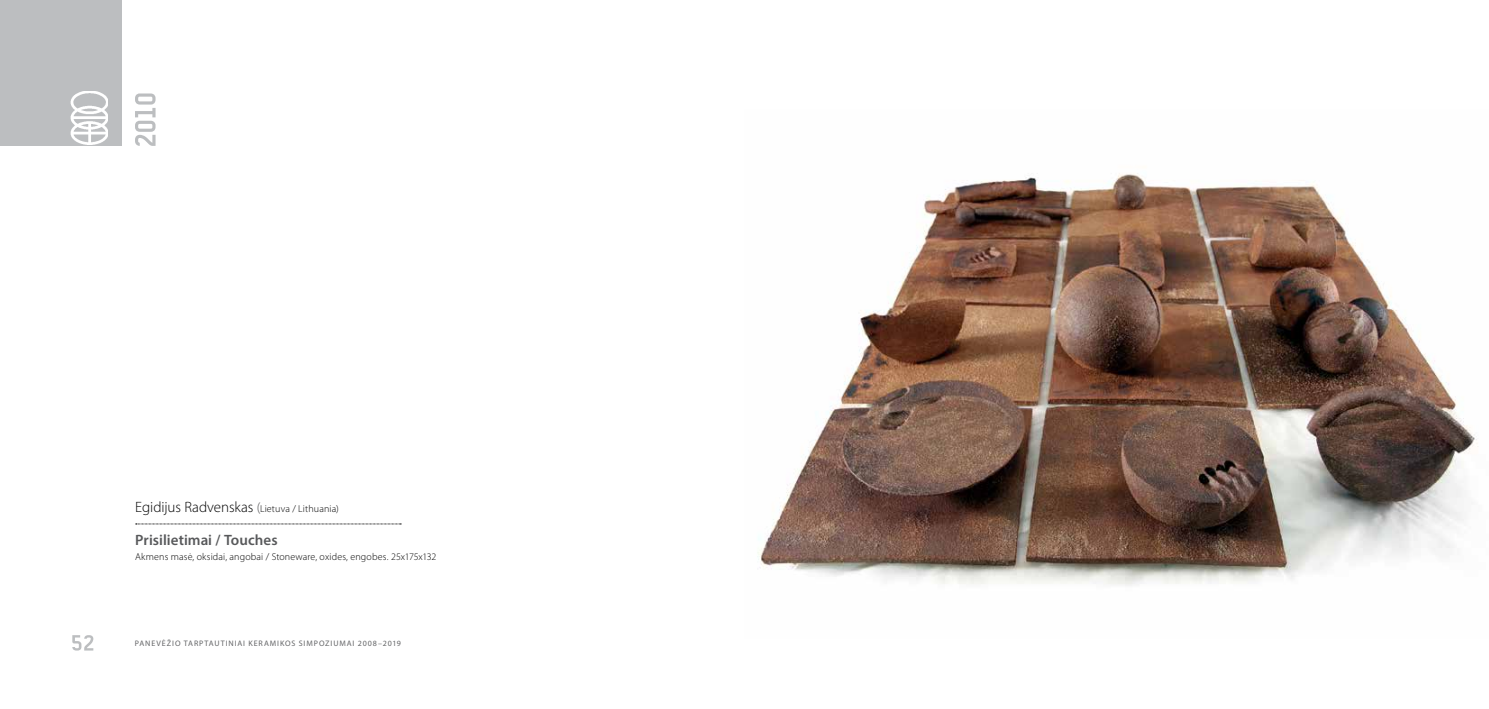
<style>
.page{position:relative;width:1489px;height:709px;background:#fff}
.page>*{position:absolute;margin:0;border:0;box-sizing:border-box;transform-origin:0 0}
.t1{font:600 15px/32.5px "Myriad Pro";letter-spacing:.005em;color:#58595b}
.t2{font:300 10px "Myriad Pro";letter-spacing:.015em;color:#000}
.t3{font:8px "Myriad Pro";letter-spacing:.115em;color:#636466}
.s1{font-weight:300;color:#000}
.s2{font-weight:300;font-size:13.75px;color:#4d4d4f}
.s3{font-weight:300;font-size:10px;color:#000}
</style>
<div class="page">
<div style="left:0;top:0;width:122px;height:146px;background:#bcbec0"></div>
<img style="left:71px;top:91px;width:37px;height:53px">
<svg style="left:72px;top:635px;width:21px;height:15px"></svg>
<img style="left:757px;top:173px;width:721px;height:413px">
<svg style="left:135px;top:93px;width:20px;height:53px"></svg>
<svg style="left:136px;top:523px;width:265px;height:1px"></svg>
<h1 class="t1" style="left:135px;top:490px;width:205px"><span class="s1">Egidijus Radvenskas</span> <span class="s2">(</span><span class="s3">Lietuva / Lithuania)<br></span>Prisilietimai / Touches</h1>
<p class="t2" style="left:135px;top:550px;width:302px">Akmens masė, oksidai, angobai / Stoneware, oxides, engobes. 25x175x132</p>
<p class="t3" style="left:135px;top:638px;width:268px">PANEVĖŽIO TARPTAUTINIAI KERAMIKOS SIMPOZIUMAI 2008–2019</p>
</div>
